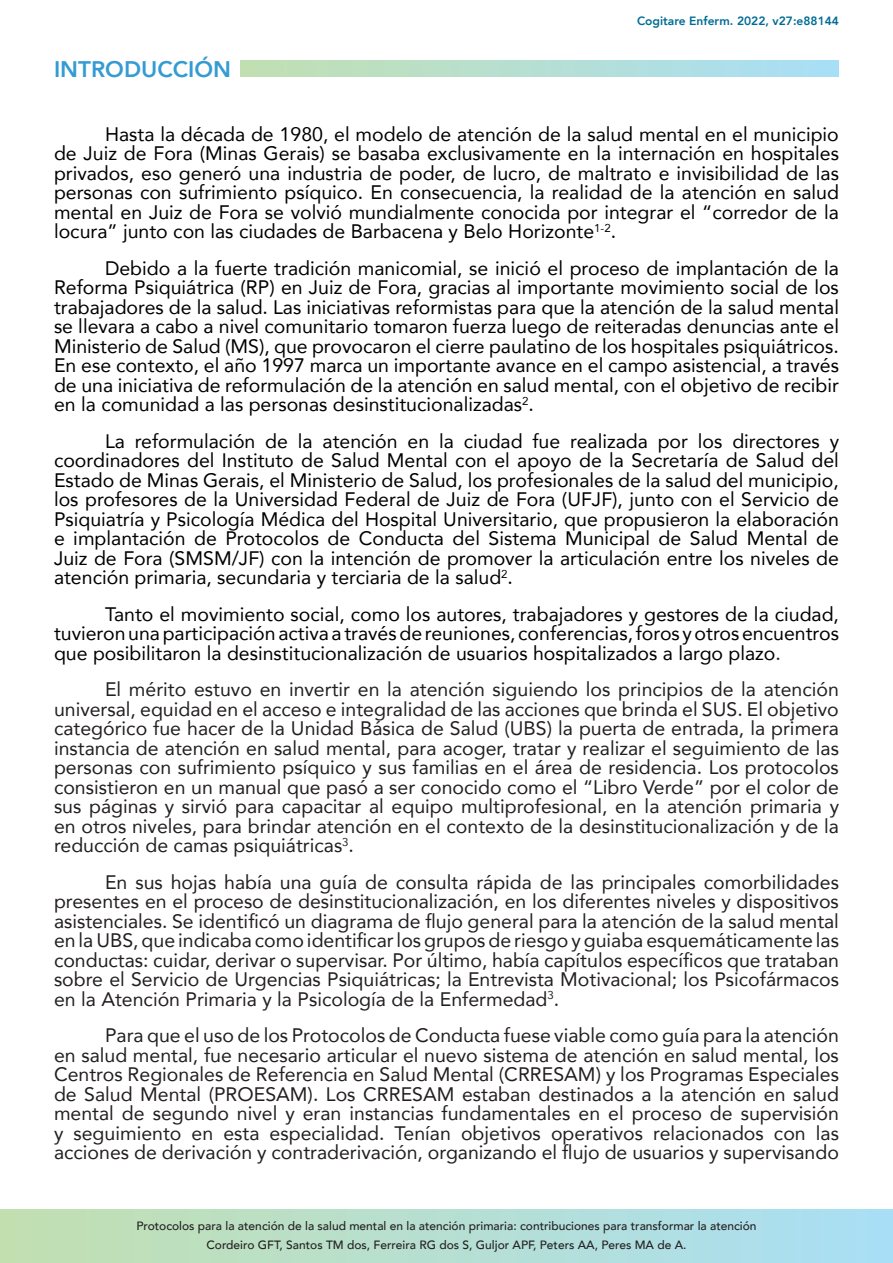
<style>
.page{position:relative;width:893px;height:1263px;background:#fff}
.page>*{position:absolute;margin:0;border:0;box-sizing:border-box;transform-origin:0 0}
.t1{font:800 22.5px "Avenir";color:#349bd3}
.TEXTO{font:19.5px/19.5px "Avenir";color:#000;text-align:justify}
.TEXTO-2{font:19.5px/19.5px "Avenir";color:#231f20;text-align:justify}
.t2{font:500 12px/18.6px "Avenir";color:#231f20;text-align:center}
.t3{font:800 12px "Avenir";color:#006c95}
.s1{color:#231f20}
</style>
<div class="page">
<svg style="left:0;top:1209px;width:893px;height:54px;background:#b6dfd2"></svg>
<div style="left:241px;top:60px;width:598px;height:17px;background:linear-gradient(to right,#c2dfb1,#a9dff7)"></div>
<p class="t1" style="left:54px;top:48px;width:179px">INTRODUCCIÓN</p>
<p class="t3" style="left:637px;top:10px;width:203px">Cogitare Enferm. 2022, v27:e88144</p>
<p class="TEXTO" style="left:54px;top:124px;width:786px;text-indent:51px">Hasta la década de 1980, el modelo de atención de la salud mental en el municipio de Juiz de Fora (Minas Gerais) se basaba exclusivamente en la internación en hospitales privados, eso generó una industria de poder, de lucro, de maltrato e invisibilidad de las personas con sufrimiento psíquico. En consecuencia, la realidad de la atención en salud mental en Juiz de Fora se volvió mundialmente conocida por integrar el “corredor de la locura” junto con las ciudades de Barbacena y Belo Horizonte<sup>1-2</sup>.</p>
<p class="TEXTO" style="left:54px;top:258px;width:786px;text-indent:51px">Debido a la fuerte tradición manicomial, se inició el proceso de implantación de la Reforma Psiquiátrica (RP) en Juiz de Fora, gracias al importante movimiento social de los trabajadores de la salud. Las iniciativas reformistas para que la atención de la salud mental se llevara a cabo a nivel comunitario tomaron fuerza luego de reiteradas denuncias ante el Ministerio de Salud (MS), que provocaron el cierre paulatino de los hospitales psiquiátricos.<br>En ese contexto, el año 1997 marca un importante avance en el campo asistencial, a través de una iniciativa de reformulación de la atención en salud mental, con el objetivo de recibir en la comunidad a las personas desinstitucionalizadas<sup>2</sup>.</p>
<p class="TEXTO" style="left:54px;top:431px;width:787px;text-indent:51px">La reformulación de la atención en la ciudad fue realizada por los directores y coordinadores del Instituto de Salud Mental con el apoyo de la Secretaría de Salud del Estado de Minas Gerais, el Ministerio de Salud, los profesionales de la salud del municipio, los profesores de la Universidad Federal de Juiz de Fora (UFJF), junto con el Servicio de Psiquiatría y Psicología Médica del Hospital Universitario, que propusieron la elaboración e implantación de Protocolos de Conducta del Sistema Municipal de Salud Mental de Juiz de Fora (SMSM/JF) con la intención de promover la articulación entre los niveles de atención primaria, secundaria y terciaria de la salud<sup>2</sup>.</p>
<p class="TEXTO" style="left:54px;top:604px;width:786px;text-indent:51px">Tanto el movimiento social, como los autores, trabajadores y gestores de la ciudad, tuvieron una participación activa a través de reuniones, conferencias, foros y otros encuentros que posibilitaron la desinstitucionalización de usuarios hospitalizados a largo plazo<span class="s1">.</span></p>
<p class="TEXTO-2" style="left:54px;top:679px;width:787px;text-indent:51px">El mérito estuvo en invertir en la atención siguiendo los principios de la atención universal, equidad en el acceso e integralidad de las acciones que brinda el SUS. El objetivo categórico fue hacer de la Unidad Básica de Salud (UBS) la puerta de entrada, la primera instancia de atención en salud mental, para acoger, tratar y realizar el seguimiento de las personas con sufrimiento psíquico y sus familias en el área de residencia. Los protocolos consistieron en un manual que pasó a ser conocido como el “Libro Verde” por el color de sus páginas y sirvió para capacitar al equipo multiprofesional, en la atención primaria y en otros niveles, para brindar atención en el contexto de la desinstitucionalización y de la reducción de camas psiquiátricas<sup>3</sup>.</p>
<p class="TEXTO-2" style="left:54px;top:872px;width:786px;text-indent:51px">En sus hojas había una guía de consulta rápida de las principales comorbilidades presentes en el proceso de desinstitucionalización, en los diferentes niveles y dispositivos asistenciales. Se identificó un diagrama de flujo general para la atención de la salud mental en la UBS, que indicaba como identificar los grupos de riesgo y guiaba esquemáticamente las conductas: cuidar, derivar o supervisar. Por último, había capítulos específicos que trataban sobre el Servicio de Urgencias Psiquiátricas; la Entrevista Motivacional; los Psicofármacos en la Atención Primaria y la Psicología de la Enfermedad<sup>3</sup>.</p>
<p class="TEXTO-2" style="left:54px;top:1025px;width:786px;text-indent:51px">Para que el uso de los Protocolos de Conducta fuese viable como guía para la atención en salud mental, fue necesario articular el nuevo sistema de atención en salud mental, los Centros Regionales de Referencia en Salud Mental (CRRESAM) y los Programas Especiales de Salud Mental (PROESAM). Los CRRESAM estaban destinados a la atención en salud mental de segundo nivel y eran instancias fundamentales en el proceso de supervisión y seguimiento en esta especialidad. Tenían objetivos operativos relacionados con las acciones de derivación y contraderivación, organizando el flujo de usuarios y supervisando</p>
<p class="t2" style="left:136px;top:1216px;width:622px">Protocolos para la atención de la salud mental en la atención primaria: contribuciones para transformar la atención<br>Cordeiro GFT, Santos TM dos, Ferreira RG dos S, Guljor APF, Peters AA, Peres MA de A.</p>
</div>
